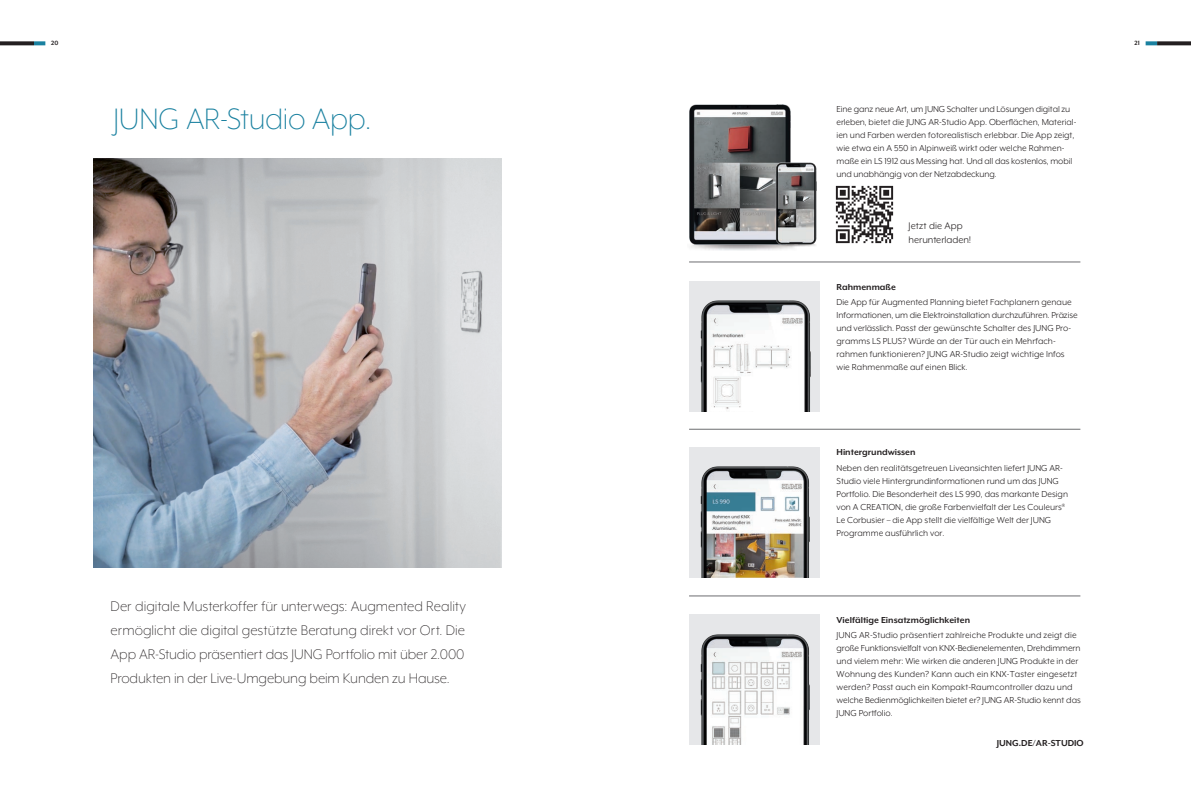
<style>
.page{position:relative;width:1191px;height:808px;background:#fff}
.page>*{position:absolute;margin:0;border:0;box-sizing:border-box;transform-origin:0 0}
.t1{font:300 34px "Mr Eaves XL Mod OT";letter-spacing:-.01em;color:#1a81a0}
.t2{font:300 16px/24px "Mr Eaves XL Mod OT";letter-spacing:-.005em;color:#231f20;text-align:justify}
.t3{font:11px/14px "Mr Eaves XL Mod OT";color:#231f20}
.t4{font:10px/13px "Mr Eaves XL Mod OT";color:#231f20}
.t5{font:700 10px "Mr Eaves XL Mod OT";color:#231f20}
.t6{font:700 7px "Mr Eaves XL Mod OT";color:#231f20}
</style>
<div class="page">
<img style="left:835px;top:185px;width:59px;height:59px">
<hr style="left:689px;top:429px;width:391px;height:1px;background:#6c6d70">
<hr style="left:689px;top:596px;width:391px;height:1px;background:#6c6d70">
<hr style="left:689px;top:262px;width:391px;height:1px;background:#6c6d70">
<img style="left:94px;top:159px;width:336px;height:408px">
<img style="left:430px;top:159px;width:72px;height:408px">
<div style="left:689px;top:281px;width:130px;height:131px;background:#e6e7e9"></div>
<img style="left:700px;top:300px;width:111px;height:112px">
<div style="left:689px;top:448px;width:130px;height:130px;background:#e6e7e9"></div>
<img style="left:700px;top:466px;width:110px;height:112px">
<div style="left:689px;top:614px;width:130px;height:131px;background:#e6e7e9"></div>
<img style="left:700px;top:634px;width:110px;height:111px">
<img style="left:691px;top:244px;width:103px;height:6px">
<img style="left:775px;top:163px;width:41px;height:84px">
<img style="left:689px;top:104px;width:101px;height:140px">
<svg style="left:1145px;top:41px;width:12px;height:4px"></svg>
<svg style="left:34px;top:41px;width:11px;height:4px"></svg>
<svg style="left:1157px;top:41px;width:34px;height:4px"></svg>
<svg style="left:0;top:41px;width:34px;height:4px"></svg>
<p class="t6" style="left:51px;top:40px;width:9px">20</p>
<p class="t6" style="left:1134px;top:40px;width:7px">21</p>
<h1 class="t1" style="left:113px;top:102px;width:259px">JUNG AR-Studio App.</h1>
<p class="t2" style="left:111px;top:594px;width:357px">Der digitale Musterkoffer für unterwegs: Augmented Reality ermöglicht die digital gestützte Beratung direkt vor Ort. Die App AR-Studio präsentiert das JUNG Portfolio mit über 2.000<br>Produkten in der Live-Umgebung beim Kunden zu Hause.</p>
<p class="t4" style="left:836px;top:103px;width:241px">Eine ganz neue Art, um JUNG Schalter und Lösungen digital zu erleben, bietet die JUNG AR-Studio App. Oberflächen, Material&shy;ien und Farben werden fotorealistisch erlebbar. Die App zeigt, wie etwa ein A 550 in Alpinweiß wirkt oder welche Rahmen&shy;maße ein LS 1912 aus Messing hat. Und all das kostenlos, mobil und unabhängig von der Netzabdeckung.</p>
<p class="t3" style="left:908px;top:219px;width:64px">Jetzt die App herunterladen!</p>
<p class="t5" style="left:836px;top:281px;width:61px">Rahmenmaße</p>
<p class="t4" style="left:836px;top:296px;width:243px">Die App für Augmented Planning bietet Fachplanern genaue Informationen, um die Elektroinstallation durchzuführen. Präzise und verlässlich. Passt der gewünschte Schalter des JUNG Pro&shy;gramms LS PLUS? Würde an der Tür auch ein Mehrfach&shy;rahmen funktionieren? JUNG AR-Studio zeigt wichtige Infos wie Rahmenmaße auf einen Blick.</p>
<p class="t5" style="left:836px;top:447px;width:80px">Hintergrundwissen</p>
<p class="t4" style="left:836px;top:461px;width:233px">Neben den realitätsgetreuen Liveansichten liefert JUNG AR-Studio viele Hintergrundinformationen rund um das JUNG Portfolio. Die Besonderheit des LS 990, das markante Design von A CREATION, die große Farbenvielfalt der Les Couleurs<sup>® </sup>Le Corbusier – die App stellt die vielfältige Welt der JUNG Programme ausführlich vor.</p>
<p class="t5" style="left:836px;top:614px;width:135px">Vielfältige Einsatzmöglichkeiten</p>
<p class="t4" style="left:836px;top:629px;width:246px">JUNG AR-Studio präsentiert zahlreiche Produkte und zeigt die große Funktionsvielfalt von KNX-Bedienelementen, Drehdimmern und vielem mehr: Wie wirken die anderen JUNG Produkte in der Wohnung des Kunden? Kann auch ein KNX-Taster eingesetzt werden? Passt auch ein Kompakt-Raumcontroller dazu und welche Bedienmöglichkeiten bietet er? JUNG AR-Studio kennt das JUNG Portfolio.</p>
<p class="t5" style="left:996px;top:738px;width:88px">JUNG.DE/AR-STUDIO</p>
</div>
